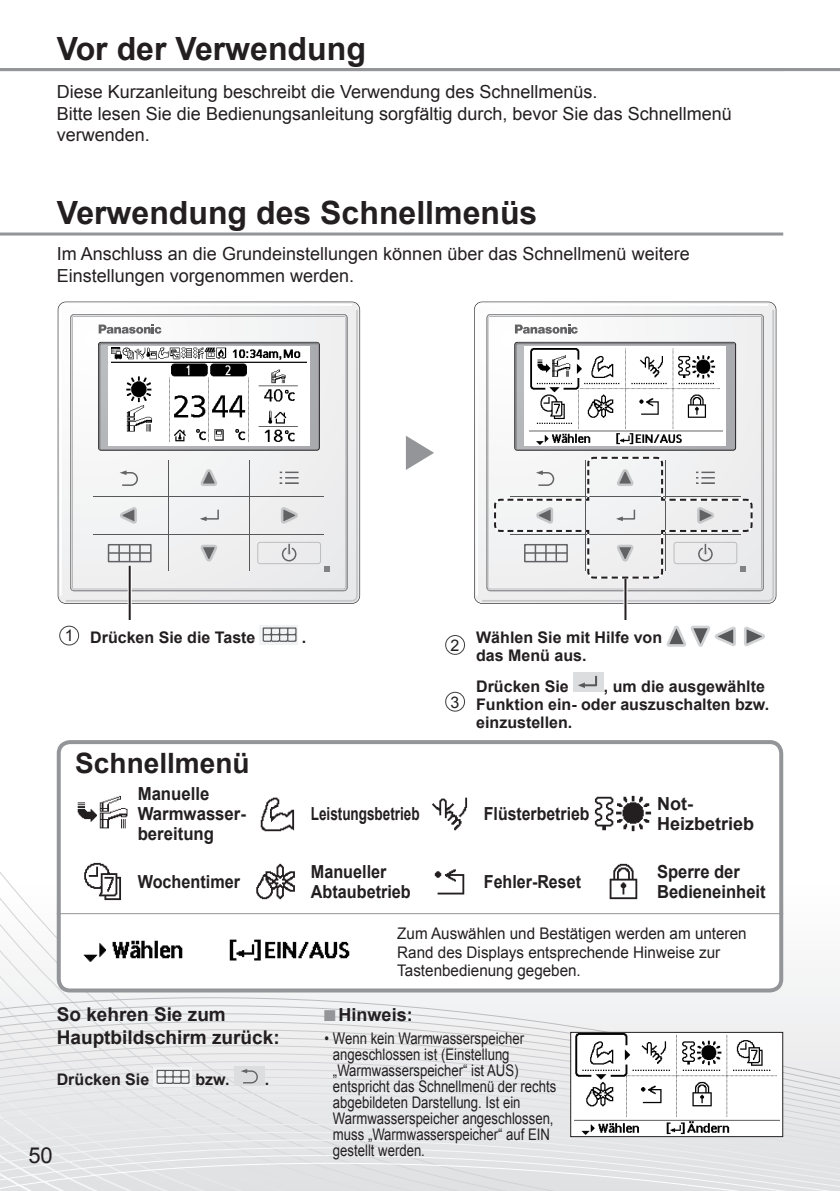
<style>
.page{position:relative;width:840px;height:1191px;background:#fff}
.page>*{position:absolute;margin:0;border:0;box-sizing:border-box;transform-origin:0 0}
.t1{font:700 32px "Arial";color:#231f20}
.t2{font:700 28px "Arial";color:#231f20}
.t3{font:22px "Arial";color:#231f20}
.t4{font:700 19px/22.8px "Arial";color:#231f20}
.t5{font:18px/21.6px "Arial";color:#231f20}
.t6{font:700 18px/20px "Arial";color:#231f20;scale:.9 1}
.t7{font:700 18px/20px "Arial";color:#231f20;scale:.93 1}
.t8{font:700 18px/20px "Arial";color:#231f20}
.t9{font:700 18px/20px "Arial";color:#231f20;scale:.92 1}
.t10{font:700 18px "Arial";color:#231f20;scale:.75 1}
.t11{font:700 18px "Arial";color:#231f20;scale:.88 1}
.t12{font:700 18px "Arial";color:#231f20;scale:.89 1}
.t13{font:16px/16px "Arial";color:#231f20;scale:.82 1}
.t14{font:700 16px/18px "Arial";color:#231f20}
.t15{font:16px/18px "Arial";color:#231f20;scale:.95 1}
.t16{font:16px "Arial";color:#231f20}
.s1{font-weight:400}
.s2{font-family:"Arial Narrow";font-size:23.4px;color:#939598}
</style>
<div class="page">
<svg style="left:0;top:991px;width:839px;height:8px"></svg>
<svg style="left:0;top:999px;width:839px;height:7px"></svg>
<svg style="left:0;top:1006px;width:839px;height:5px"></svg>
<svg style="left:0;top:1011px;width:839px;height:5px"></svg>
<svg style="left:0;top:1016px;width:839px;height:6px"></svg>
<svg style="left:0;top:1022px;width:839px;height:5px"></svg>
<svg style="left:0;top:1027px;width:839px;height:6px"></svg>
<svg style="left:0;top:1033px;width:839px;height:5px"></svg>
<svg style="left:0;top:1038px;width:839px;height:5px"></svg>
<svg style="left:0;top:1043px;width:839px;height:6px;background:#e9e9ea"></svg>
<svg style="left:0;top:1049px;width:839px;height:5px;background:#e9e9ea"></svg>
<svg style="left:0;top:1054px;width:839px;height:5px;background:#e8e8e9"></svg>
<svg style="left:0;top:1059px;width:839px;height:6px;background:#e8e8ea"></svg>
<svg style="left:0;top:1065px;width:839px;height:5px;background:#e8e8ea"></svg>
<svg style="left:0;top:1070px;width:839px;height:6px;background:#e7e7e9"></svg>
<svg style="left:0;top:1076px;width:839px;height:5px;background:#e6e7e9"></svg>
<svg style="left:0;top:1081px;width:839px;height:5px;background:#e6e7e8"></svg>
<svg style="left:0;top:1086px;width:839px;height:6px;background:#e6e7e8"></svg>
<svg style="left:0;top:1092px;width:839px;height:5px;background:#e6e7e8"></svg>
<div style="left:0;top:1097px;width:839px;height:5px;background:#e8e9ea"></div>
<div style="left:0;top:1102px;width:839px;height:6px;background:#e7e8e9"></div>
<div style="left:0;top:1108px;width:839px;height:5px;background:#e7e8e9"></div>
<div style="left:0;top:1113px;width:839px;height:6px;background:#e6e7e9"></div>
<div style="left:0;top:1119px;width:839px;height:5px;background:#e6e7e9"></div>
<div style="left:0;top:1124px;width:839px;height:5px;background:#e5e6e8"></div>
<div style="left:0;top:1129px;width:839px;height:6px;background:#e5e6e8"></div>
<svg style="left:0;top:1135px;width:839px;height:5px;background:#e3e3e5"></svg>
<svg style="left:0;top:1140px;width:839px;height:5px;background:#e5e6e7"></svg>
<svg style="left:0;top:1145px;width:839px;height:46px;background:#e3e4e6"></svg>
<div style="left:57px;top:740px;width:725px;height:252px;border:4px solid #939598;border-radius:11px"></div>
<hr style="left:0;top:68px;width:839px;height:3px;background:#939598">
<img style="left:154px;top:1067px;width:37px;height:20px">
<div style="left:234px;top:1066px;width:30px;height:19px;background:#dcdddf"></div>
<svg style="left:241px;top:1069px;width:17px;height:14px"></svg>
<img style="left:77px;top:795px;width:51px;height:34px">
<img style="left:260px;top:797px;width:34px;height:35px">
<img style="left:431px;top:797px;width:36px;height:34px">
<img style="left:594px;top:795px;width:57px;height:37px">
<img style="left:84px;top:862px;width:37px;height:38px">
<img style="left:256px;top:863px;width:39px;height:37px">
<img style="left:434px;top:869px;width:31px;height:26px">
<img style="left:609px;top:863px;width:29px;height:37px">
<hr style="left:0;top:232px;width:782px;height:3px;background:#939598">
<img style="left:574px;top:1033px;width:204px;height:102px">
<div style="left:570px;top:1031px;width:212px;height:106px;border:1px solid #231f20"></div>
<hr style="left:57px;top:913px;width:725px;height:1px;background:#939598">
<div style="left:59px;top:625px;width:20px;height:20px;border:1px solid #3e3e3f;border-radius:50%"></div>
<img style="left:260px;top:625px;width:37px;height:20px">
<div style="left:445px;top:635px;width:20px;height:20px;border:1px solid #3e3e3f;border-radius:50%"></div>
<svg style="left:666px;top:625px;width:69px;height:22px"></svg>
<svg style="left:744px;top:626px;width:20px;height:20px"></svg>
<div style="left:445px;top:692px;width:20px;height:19px;border:1px solid #3e3e3f;border-radius:50%"></div>
<div style="left:573px;top:672px;width:30px;height:20px;background:#dcdddf"></div>
<svg style="left:578px;top:676px;width:18px;height:12px"></svg>
<svg style="left:64px;top:308px;width:294px;height:294px;background:#dedee0"></svg>
<svg style="left:59px;top:303px;width:294px;height:294px"></svg>
<svg style="left:74px;top:318px;width:270px;height:269px;fill:#f0f1f2"></svg>
<div style="left:70px;top:314px;width:277px;height:277px;border:1px solid #939598;border-radius:3px"></div>
<div style="left:72px;top:316px;width:274px;height:273px;border:1px solid #dcdddf;border-radius:2px"></div>
<svg style="left:281px;top:544px;width:16px;height:18px"></svg>
<svg style="left:279px;top:471px;width:19px;height:13px"></svg>
<svg style="left:120px;top:470px;width:19px;height:16px"></svg>
<svg style="left:199px;top:508px;width:20px;height:13px"></svg>
<div style="left:108px;top:544px;width:43px;height:18px;border:1px solid #636366"></div>
<svg style="left:118px;top:544px;width:2px;height:17px"></svg>
<svg style="left:129px;top:544px;width:1px;height:17px"></svg>
<svg style="left:139px;top:545px;width:2px;height:16px"></svg>
<hr style="left:108px;top:552px;width:43px;height:2px;background:#636366">
<svg style="left:98px;top:341px;width:221px;height:109px;background:#a5a6a9"></svg>
<div style="left:108px;top:346px;width:201px;height:100px;background:#fff"></div>
<svg style="left:480px;top:308px;width:294px;height:294px;background:#dfdfe1"></svg>
<svg style="left:475px;top:303px;width:294px;height:294px"></svg>
<svg style="left:490px;top:318px;width:271px;height:271px;fill:#f2f3f4"></svg>
<div style="left:486px;top:314px;width:277px;height:277px;border:1px solid #939598;border-radius:3px"></div>
<div style="left:488px;top:316px;width:273px;height:273px;border:1px solid #dcdddf;border-radius:2px"></div>
<svg style="left:513px;top:341px;width:222px;height:109px;background:#a8a9ac"></svg>
<div style="left:524px;top:346px;width:201px;height:100px;background:#fff"></div>
<svg style="left:128px;top:566px;width:4px;height:54px"></svg>
<hr style="left:129px;top:566px;width:2px;height:54px;background:#231f20">
<svg style="left:623px;top:579px;width:4px;height:41px"></svg>
<hr style="left:624px;top:578px;width:2px;height:42px;background:#231f20">
<svg style="left:406px;top:436px;width:28px;height:34px"></svg>
<svg style="left:492px;top:456px;width:261px;height:123px"></svg>
<img style="left:112px;top:348px;width:194px;height:94px">
<img style="left:529px;top:348px;width:193px;height:97px">
<img style="left:83px;top:939px;width:267px;height:23px">
<h1 class="t1" style="left:57px;top:31px;width:310px">Vor der Verwendung</h1>
<p class="t5" style="left:57px;top:81px;width:676px">Diese Kurzanleitung beschreibt die Verwendung des Schnellmenüs.<br>Bitte lesen Sie die Bedienungsanleitung sorgfältig durch, bevor Sie das Schnellmenü verwenden.</p>
<h1 class="t1" style="left:57px;top:195px;width:482px">Verwendung des Schnellmenüs</h1>
<p class="t5" style="left:57px;top:243px;width:634px">Im Anschluss an die Grundeinstellungen können über das Schnellmenü weitere<br>Einstellungen vorgenommen werden.</p>
<p class="t14" style="left:65px;top:628px;width:192px"><span class="s1">1</span> Drücken Sie die Taste</p>
<p class="t14" style="left:301px;top:628px;width:6px">.</p>
<p class="t16" style="left:450px;top:636px;width:10px">2</p>
<p class="t14" style="left:476px;top:629px;width:187px">Wählen Sie mit Hilfe von das Menü aus.</p>
<p class="t16" style="left:450px;top:693px;width:10px">3</p>
<p class="t14" style="left:476px;top:677px;width:294px;text-indent:128px">, um die ausgewählte<br>Funktion ein- oder auszuschalten bzw. einzustellen.</p>
<p class="t14" style="left:476px;top:677px;width:94px">Drücken Sie</p>
<h2 class="t2" style="left:75px;top:747px;width:176px">Schnellmenü</h2>
<p class="t7" style="left:138px;top:784px;width:118px">Manuelle<br>Warmwasser&shy;bereitung</p>
<p class="t10" style="left:310px;top:804px;width:147px">Leistungsbetrieb</p>
<p class="t11" style="left:483px;top:804px;width:122px">Flüsterbetrieb</p>
<p class="t8" style="left:656px;top:794px;width:99px">Not-<br>Heizbetrieb</p>
<p class="t6" style="left:138px;top:872px;width:115px">Wochentimer</p>
<p class="t6" style="left:310px;top:862px;width:113px">Manueller<br>Abtaubetrieb</p>
<p class="t12" style="left:483px;top:872px;width:111px">Fehler-Reset</p>
<p class="t9" style="left:656px;top:862px;width:120px">Sperre der<br>Bedieneinheit</p>
<p class="t4" style="left:57px;top:1003px;width:224px">So kehren Sie zum<br>Hauptbildschirm zurück:</p>
<p class="t14" style="left:57px;top:1070px;width:94px">Drücken Sie</p>
<p class="t14" style="left:195px;top:1070px;width:36px">bzw.</p>
<p class="t14" style="left:264px;top:1070px;width:6px">.</p>
<p class="t3" style="left:28px;top:1142px;width:26px">50</p>
<p class="t15" style="left:397px;top:925px;width:369px">Zum Auswählen und Bestätigen werden am unteren<br>Rand des Displays entsprechende Hinweise zur<br>Tastenbedienung gegeben.</p>
<p class="t8" style="left:324px;top:1004px;width:90px"><span class="s2">■</span>Hinweis:</p>
<p class="t13" style="left:333px;top:1030px;width:274px;text-indent:-9px">• Wenn kein Warmwasserspeicher angeschlossen ist (Einstellung „Warmwasserspeicher“ ist AUS) entspricht das Schnellmenü der rechts abgebildeten Darstellung. Ist ein<br>Warmwasserspeicher angeschlossen, muss „Warmwasserspeicher“ auf EIN gestellt werden.</p>
</div>
